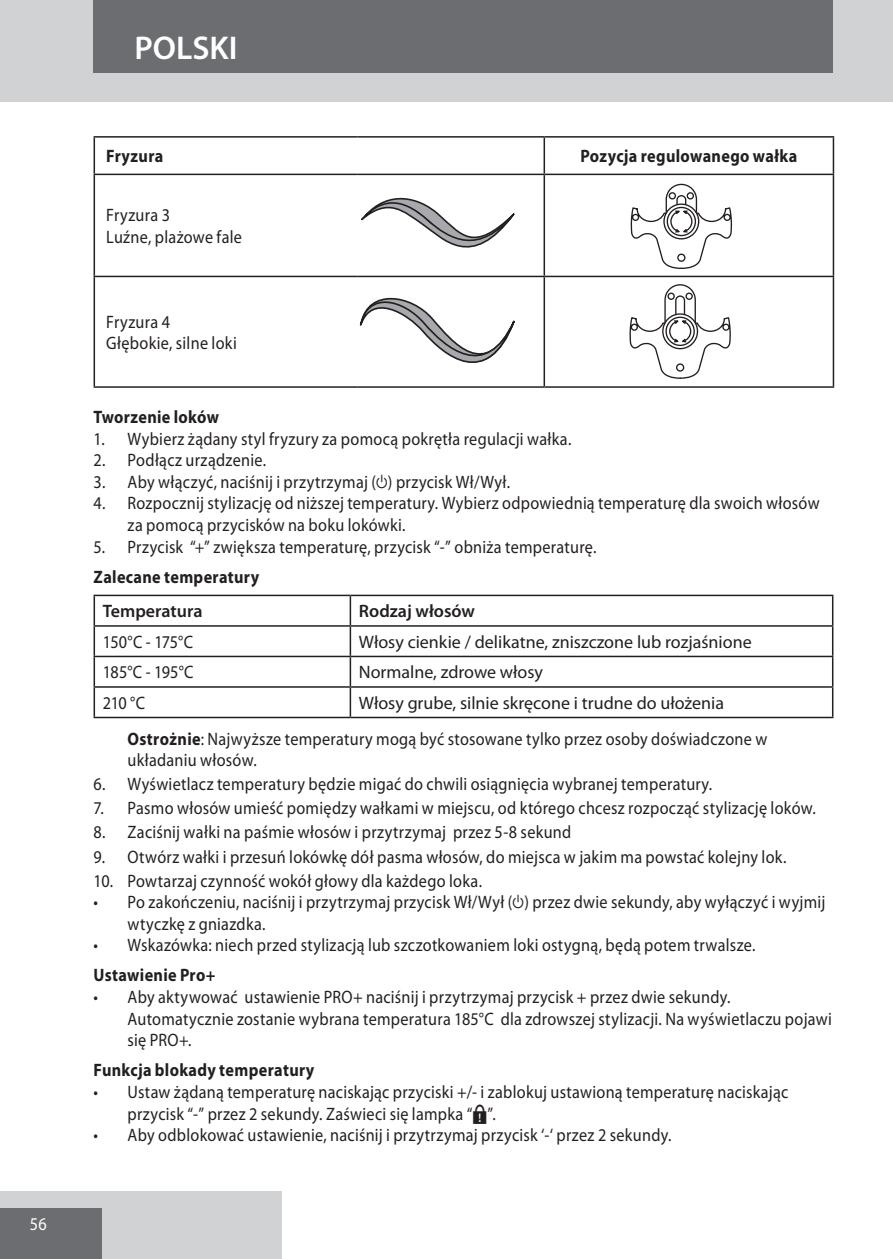
<style>
.page{position:relative;width:893px;height:1259px;background:#fff}
.page>*{position:absolute;margin:0;border:0;box-sizing:border-box;transform-origin:0 0}
.t1{font:600 33px "Myriad Pro";color:#fff}
.default{font:18px/21.6px "Myriad Pro";letter-spacing:.015em;color:#231f20;scale:.9 1}
.default-2{font:18px "Myriad Pro";letter-spacing:.015em;color:#231f20}
.Subheading{font:700 18px "Myriad Pro";letter-spacing:.02em;color:#231f20;scale:.9 1}
.default-3{font:700 18px "Myriad Pro";letter-spacing:.02em;color:#231f20;scale:.9 1}
.t2{font:600 18px "Myriad Pro";color:#231f20}
.t3{font:18px "Myriad Pro";color:#fff;scale:.9 1}
.s1{font-family:"Myriad Dribsn Drabs"}
.s2{font-weight:700}
.s3{font-family:"Myriad Points"}
</style>
<div class="page">
<div style="left:0;top:0;width:893px;height:102px;background:#d1d2d4"></div>
<div style="left:0;top:1191px;width:282px;height:68px;background:#d1d2d4"></div>
<div style="left:0;top:1208px;width:102px;height:51px;background:#6c6d70"></div>
<div style="left:94px;top:0;width:739px;height:73px;background:#6c6d70"></div>
<hr style="left:94px;top:136px;width:263px;height:2px;background:#231f20">
<hr style="left:94px;top:138px;width:1px;height:36px;background:#231f20">
<hr style="left:357px;top:136px;width:187px;height:2px;background:#231f20">
<hr style="left:544px;top:136px;width:290px;height:2px;background:#231f20">
<hr style="left:544px;top:138px;width:1px;height:36px;background:#231f20">
<hr style="left:833px;top:138px;width:1px;height:36px;background:#231f20">
<hr style="left:94px;top:174px;width:263px;height:1px;background:#231f20">
<hr style="left:94px;top:175px;width:1px;height:101px;background:#231f20">
<hr style="left:357px;top:174px;width:187px;height:1px;background:#231f20">
<hr style="left:544px;top:174px;width:290px;height:1px;background:#231f20">
<hr style="left:544px;top:175px;width:1px;height:101px;background:#231f20">
<hr style="left:833px;top:175px;width:1px;height:101px;background:#231f20">
<hr style="left:94px;top:276px;width:263px;height:1px;background:#231f20">
<hr style="left:94px;top:277px;width:1px;height:109px;background:#231f20">
<hr style="left:357px;top:276px;width:187px;height:1px;background:#231f20">
<hr style="left:544px;top:276px;width:290px;height:1px;background:#231f20">
<hr style="left:544px;top:277px;width:1px;height:109px;background:#231f20">
<hr style="left:833px;top:277px;width:1px;height:109px;background:#231f20">
<hr style="left:94px;top:386px;width:263px;height:2px;background:#231f20">
<hr style="left:357px;top:386px;width:187px;height:2px;background:#231f20">
<hr style="left:544px;top:386px;width:290px;height:2px;background:#231f20">
<svg style="left:631px;top:184px;width:101px;height:85px"></svg>
<svg style="left:357px;top:197px;width:178px;height:166px"></svg>
<svg style="left:629px;top:285px;width:102px;height:94px"></svg>
<hr style="left:94px;top:594px;width:256px;height:2px;background:#231f20">
<hr style="left:350px;top:594px;width:483px;height:2px;background:#231f20">
<hr style="left:350px;top:625px;width:483px;height:1px;background:#231f20">
<hr style="left:350px;top:655px;width:483px;height:2px;background:#231f20">
<hr style="left:350px;top:686px;width:483px;height:2px;background:#231f20">
<svg style="left:832px;top:596px;width:1px;height:121px"></svg>
<hr style="left:350px;top:717px;width:483px;height:1px;background:#231f20">
<hr style="left:94px;top:625px;width:256px;height:1px;background:#231f20">
<hr style="left:94px;top:655px;width:256px;height:2px;background:#231f20">
<hr style="left:94px;top:686px;width:256px;height:2px;background:#231f20">
<svg style="left:94px;top:596px;width:1px;height:121px"></svg>
<svg style="left:350px;top:596px;width:1px;height:121px"></svg>
<hr style="left:94px;top:717px;width:256px;height:1px;background:#231f20">
<p class="t3" style="left:30px;top:1212px;width:20px">56</p>
<p class="t1" style="left:134px;top:27px;width:104px">POLSKI</p>
<p class="default-3" style="left:106px;top:145px;width:65px">Fryzura</p>
<p class="default-3" style="left:580px;top:145px;width:243px">Pozycja regulowanego wałka</p>
<p class="default" style="left:106px;top:204px;width:72px">Fryzura 3</p>
<p class="default" style="left:106px;top:226px;width:152px">Luźne, plażowe fale</p>
<p class="default" style="left:106px;top:310px;width:72px">Fryzura 4</p>
<p class="default" style="left:106px;top:332px;width:147px">Głębokie, silne loki</p>
<p class="Subheading" style="left:94px;top:405px;width:141px">Tworzenie loków</p>
<p class="default" style="left:94px;top:427px;width:532px">1. Wybierz żądany styl fryzury za pomocą pokrętła regulacji wałka.</p>
<p class="default" style="left:94px;top:449px;width:193px">2. Podłącz urządzenie.</p>
<p class="default" style="left:94px;top:470px;width:464px">3. Aby włączyć, naciśnij i przytrzymaj (<span class="s1">C</span>) przycisk Wł/Wył.</p>
<p class="default" style="left:128px;top:492px;width:770px;text-indent:-34px">4. Rozpocznij stylizację od niższej temperatury. Wybierz odpowiednią temperaturę dla swoich włosów za pomocą przycisków na boku lokówki.</p>
<p class="default" style="left:94px;top:535px;width:560px">5. Przycisk “+” zwiększa temperaturę, przycisk “-” obniża temperaturę.</p>
<p class="Subheading" style="left:94px;top:565px;width:186px">Zalecane temperatury</p>
<p class="t2" style="left:103px;top:600px;width:101px">Temperatura</p>
<p class="t2" style="left:359px;top:600px;width:118px">Rodzaj włosów</p>
<p class="default" style="left:103px;top:631px;width:102px">150°C - 175°C</p>
<p class="default-2" style="left:359px;top:631px;width:394px">Włosy cienkie / delikatne, zniszczone lub rozjaśnione</p>
<p class="default" style="left:103px;top:661px;width:102px">185°C - 195°C</p>
<p class="default-2" style="left:359px;top:661px;width:186px">Normalne, zdrowe włosy</p>
<p class="default" style="left:103px;top:692px;width:49px">210 °C</p>
<p class="default-2" style="left:359px;top:692px;width:367px">Włosy grube, silnie skręcone i trudne do ułożenia</p>
<p class="default" style="left:128px;top:728px;width:712px"><span class="s2">Ostrożnie</span>: Najwyższe temperatury mogą być stosowane tylko przez osoby doświadczone w układaniu włosów.</p>
<p class="default" style="left:94px;top:773px;width:689px">6. Wyświetlacz temperatury będzie migać do chwili osiągnięcia wybranej temperatury.</p>
<p class="default" style="left:94px;top:797px;width:804px">7. Pasmo włosów umieść pomiędzy wałkami w miejscu, od którego chcesz rozpocząć stylizację loków.</p>
<p class="default" style="left:94px;top:821px;width:532px">8. Zaciśnij wałki na paśmie włosów i przytrzymaj przez 5-8 sekund</p>
<p class="default" style="left:94px;top:845px;width:771px">9. Otwórz wałki i przesuń lokówkę dół pasma włosów, do miejsca w jakim ma powstać kolejny lok.</p>
<p class="default" style="left:94px;top:869px;width:433px">10. Powtarzaj czynność wokół głowy dla każdego loka.</p>
<p class="default" style="left:128px;top:891px;width:777px;text-indent:-34px">• Po zakończeniu, naciśnij i przytrzymaj przycisk Wł/Wył (<span class="s1">C</span>) przez dwie sekundy, aby wyłączyć i wyjmij wtyczkę z gniazdka.</p>
<p class="default" style="left:94px;top:934px;width:737px">• Wskazówka: niech przed stylizacją lub szczotkowaniem loki ostygną, będą potem trwalsze.</p>
<p class="Subheading" style="left:94px;top:963px;width:137px">Ustawienie Pro+</p>
<p class="default" style="left:128px;top:986px;width:784px;text-indent:-34px">• Aby aktywować ustawienie PRO+ naciśnij i przytrzymaj przycisk + przez dwie sekundy.<br>Automatycznie zostanie wybrana temperatura 185°C dla zdrowszej stylizacji. Na wyświetlaczu pojawi się PRO+.</p>
<p class="Subheading" style="left:94px;top:1058px;width:247px">Funkcja blokady temperatury</p>
<p class="default" style="left:128px;top:1081px;width:736px;text-indent:-34px">• Ustaw żądaną temperaturę naciskając przyciski +/- i zablokuj ustawioną temperaturę naciskając przycisk “-” przez 2 sekundy. Zaświeci się lampka “<span class="s3">B</span>”.</p>
<p class="default" style="left:94px;top:1124px;width:644px">• Aby odblokować ustawienie, naciśnij i przytrzymaj przycisk ‘-‘ przez 2 sekundy.</p>
</div>
